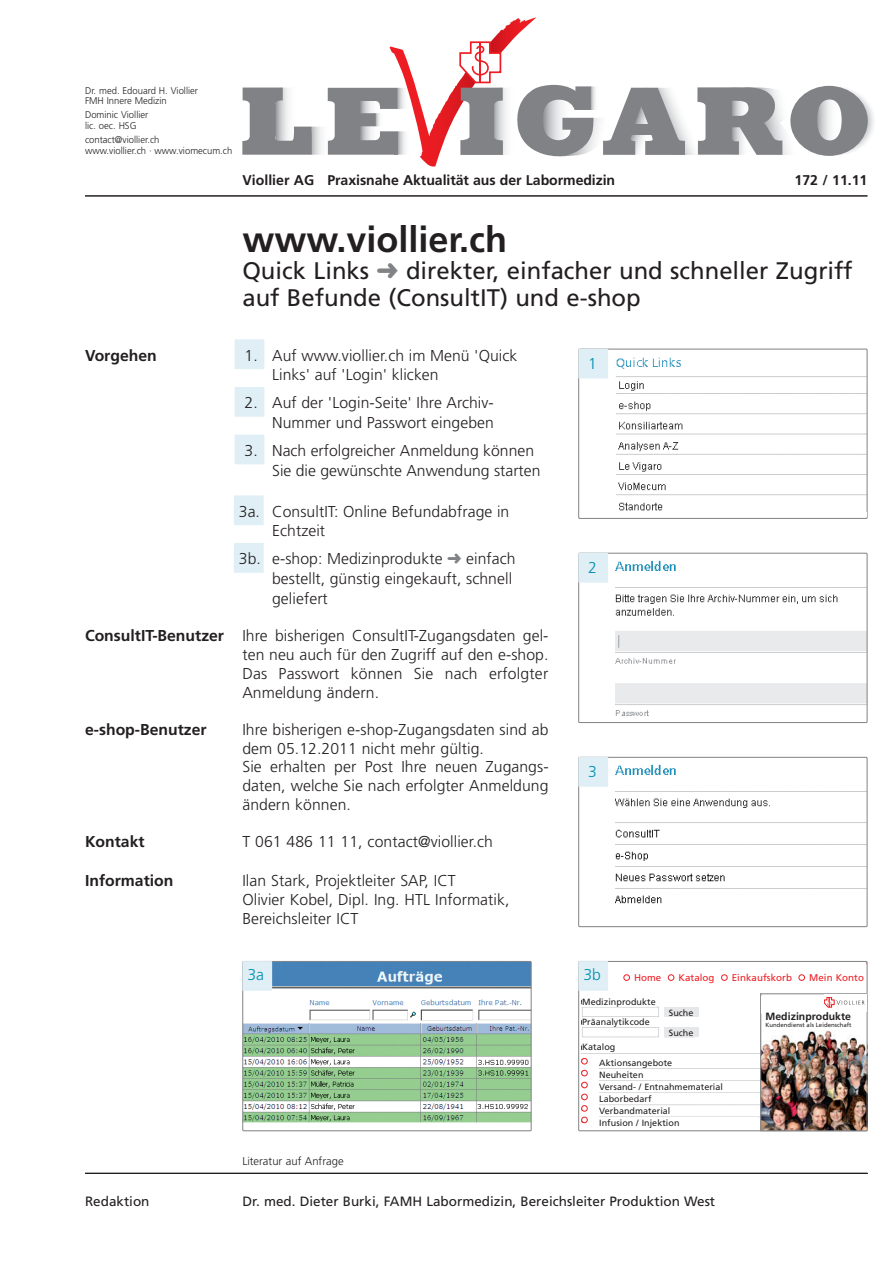
<style>
.page{position:relative;width:893px;height:1263px;background:#fff}
.page>*{position:absolute;margin:0;border:0;box-sizing:border-box;transform-origin:0 0}
.t1{font:700 36px "Frutiger LT Std";color:#231f20}
.t2{font:24px/27px "Frutiger LT Std";color:#231f20}
.t3{font:300 15.75px/18.8px "Frutiger LT Std";letter-spacing:.005em;color:#231f20}
.t4{font:700 15.75px "Frutiger LT Std";color:#231f20}
.t5{font:300 15.75px "Frutiger LT Std";color:#008fb3}
.t6{font:700 14.1px "Frutiger LT Std";letter-spacing:-.005em;color:#231f20}
.t7{font:13.5px "Frutiger LT Std";color:#231f20}
.t8{font:300 11.25px "Frutiger LT Std";color:#231f20}
.t9{font:700 10.5px "Frutiger LT Std";letter-spacing:.005em;color:#231f20}
.t10{font:300 9.75px/10.5px "Frutiger LT Std";color:#231f20}
.t11{font:9.75px "Frutiger LT Std";letter-spacing:.005em;color:#ee1d23}
.t12{font:9px/12px "Frutiger LT Std";letter-spacing:.005em;color:#231f20}
.t13{font:6px "Frutiger LT Std";letter-spacing:.005em;color:#231f20}
.s1{color:#808285}
.s2{font-weight:700}
</style>
<div class="page">
<svg style="left:242px;top:17px;width:632px;height:150px"></svg>
<hr style="left:85px;top:1173px;width:782px;height:1px;background:#231f20">
<hr style="left:85px;top:196px;width:782px;height:1px;background:#231f20">
<img style="left:244px;top:963px;width:285px;height:159px">
<div style="left:242px;top:961px;width:289px;height:170px;border:1px solid #808285"></div>
<div style="left:242px;top:961px;width:30px;height:30px;background:#dfeff5"></div>
<img style="left:615px;top:560px;width:250px;height:156px">
<div style="left:578px;top:553px;width:289px;height:170px;border:1px solid #808285"></div>
<div style="left:578px;top:553px;width:30px;height:30px;background:#dfeff5"></div>
<img style="left:615px;top:764px;width:250px;height:140px">
<div style="left:578px;top:757px;width:289px;height:170px;border:1px solid #808285"></div>
<div style="left:578px;top:757px;width:30px;height:30px;background:#dfeff5"></div>
<img style="left:600px;top:357px;width:265px;height:154px">
<div style="left:578px;top:349px;width:289px;height:170px;border:1px solid #808285"></div>
<div style="left:578px;top:349px;width:30px;height:29px;background:#dfeff5"></div>
<div style="left:611px;top:512px;width:256px;height:5px;background:#fff"></div>
<img style="left:580px;top:993px;width:285px;height:134px">
<div style="left:578px;top:961px;width:30px;height:30px;background:#dfeff5"></div>
<img style="left:763px;top:996px;width:102px;height:133px">
<div style="left:761px;top:994px;width:106px;height:137px;border:1px solid #808285"></div>
<div style="left:581px;top:1058px;width:7px;height:6px;border:1px solid #ee1d23;border-radius:50%"></div>
<div style="left:581px;top:1070px;width:7px;height:6px;border:1px solid #ee1d23;border-radius:50%"></div>
<div style="left:581px;top:1082px;width:7px;height:6px;border:1px solid #ee1d23;border-radius:50%"></div>
<div style="left:581px;top:1094px;width:7px;height:6px;border:1px solid #ee1d23;border-radius:50%"></div>
<svg style="left:582px;top:1094px;width:5px;height:17px"></svg>
<div style="left:581px;top:1105px;width:7px;height:6px;border:1px solid #ee1d23;border-radius:50%"></div>
<div style="left:581px;top:1117px;width:7px;height:6px;border:1px solid #ee1d23;border-radius:50%"></div>
<div style="left:623px;top:974px;width:7px;height:7px;border:1px solid #ee1d23;border-radius:50%"></div>
<div style="left:668px;top:974px;width:6px;height:7px;border:1px solid #ee1d23;border-radius:50%"></div>
<div style="left:721px;top:974px;width:7px;height:7px;border:1px solid #ee1d23;border-radius:50%"></div>
<div style="left:798px;top:974px;width:7px;height:7px;border:1px solid #ee1d23;border-radius:50%"></div>
<div style="left:761px;top:996px;width:26px;height:17px;background:#fff"></div>
<div style="left:765px;top:1012px;width:90px;height:17px;background:#fff"></div>
<div style="left:582px;top:998px;width:74px;height:8px;background:#fff"></div>
<div style="left:582px;top:1018px;width:74px;height:9px;background:#fff"></div>
<div style="left:582px;top:1043px;width:38px;height:9px;background:#fff"></div>
<div style="left:599px;top:1058px;width:159px;height:8px;background:#fff"></div>
<div style="left:599px;top:1069px;width:159px;height:10px;background:#fff"></div>
<div style="left:599px;top:1081px;width:159px;height:10px;background:#fff"></div>
<div style="left:599px;top:1093px;width:159px;height:10px;background:#fff"></div>
<div style="left:599px;top:1106px;width:159px;height:9px;background:#fff"></div>
<div style="left:599px;top:1117px;width:159px;height:10px;background:#fff"></div>
<div style="left:665px;top:1007px;width:34px;height:10px;background:#e6e7e9"></div>
<div style="left:665px;top:1027px;width:34px;height:10px;background:#e6e7e9"></div>
<div style="left:824px;top:994px;width:43px;height:17px;background:#fff"></div>
<svg style="left:824px;top:997px;width:40px;height:10px"></svg>
<div style="left:234px;top:495px;width:30px;height:30px;background:#dfeff5"></div>
<div style="left:234px;top:543px;width:30px;height:30px;background:#dfeff5"></div>
<div style="left:235px;top:435px;width:29px;height:29px;background:#dfeff5"></div>
<div style="left:235px;top:387px;width:29px;height:30px;background:#dfeff5"></div>
<div style="left:235px;top:339px;width:29px;height:30px;background:#dfeff5"></div>
<p class="t10" style="left:85px;top:85px;width:115px">Dr. med. Edouard H. Viollier<br>FMH Innere Medizin</p>
<p class="t10" style="left:85px;top:110px;width:65px">Dominic Viollier lic. oec. HSG</p>
<p class="t10" style="left:85px;top:135px;width:149px">contact@viollier.ch<br>www.viollier.ch · www.viomecum.ch</p>
<p class="t6" style="left:242px;top:172px;width:374px">Viollier AG Praxisnahe Aktualität aus der Labormedizin</p>
<p class="t6" style="left:794px;top:172px;width:74px">172 / 11.11</p>
<h1 class="t1" style="left:242px;top:219px;width:266px">www.viollier.ch</h1>
<h2 class="t2" style="left:242px;top:258px;width:612px">Quick Links <span class="s1">➜</span> direkter, einfacher und schneller Zugriff auf Befunde (ConsultIT) und e-shop</h2>
<p class="t4" style="left:85px;top:346px;width:73px">Vorgehen</p>
<p class="t3" style="left:272px;top:345px;width:247px;line-height:20px">Auf www.viollier.ch im Menü 'Quick<br>Links' auf 'Login' klicken</p>
<p class="t3" style="left:272px;top:393px;width:223px;line-height:20px">Auf der 'Login-Seite' Ihre Archiv-<br>Nummer und Passwort eingeben</p>
<p class="t3" style="left:272px;top:441px;width:270px;line-height:20px">Nach erfolgreicher Anmeldung können<br>Sie die gewünschte Anwendung starten</p>
<p class="t3" style="left:272px;top:501px;width:239px;line-height:20px">ConsultIT: Online Befundabfrage in<br>Echtzeit</p>
<p class="t3" style="left:272px;top:549px;width:245px;line-height:20px">e-shop: Medizinprodukte <span class="s1">➜</span> einfach bestellt, günstig eingekauft, schnell geliefert</p>
<p class="t3" style="left:242px;top:627px;width:308px;text-align:justify;text-indent:-157px"><span class="s2">ConsultIT-Benutzer</span> Ihre bisherigen ConsultIT-Zugangsdaten gel&shy;ten neu auch für den Zugriff auf den e-shop.<br>Das Passwort können Sie nach erfolgter Anmeldung ändern.</p>
<p class="t4" style="left:85px;top:720px;width:123px">e-shop-Benutzer</p>
<p class="t3" style="left:242px;top:720px;width:308px">Ihre bisherigen e-shop-Zugangsdaten sind ab dem 05.12.2011 nicht mehr gültig.<br>Sie erhalten per Post Ihre neuen Zugangs&shy;daten, welche Sie nach erfolgter Anmeldung ändern können.</p>
<p class="t4" style="left:85px;top:832px;width:61px">Kontakt</p>
<p class="t3" style="left:242px;top:832px;width:252px">T 061 486 11 11, contact@viollier.ch</p>
<p class="t4" style="left:85px;top:871px;width:90px">Information</p>
<p class="t3" style="left:242px;top:871px;width:268px">Ilan Stark, Projektleiter SAP, ICT<br>Olivier Kobel, Dipl. Ing. HTL Informatik,<br>Bereichsleiter ICT</p>
<p class="t3" style="left:244px;top:346px;width:15px">1.</p>
<p class="t3" style="left:244px;top:394px;width:15px">2.</p>
<p class="t3" style="left:244px;top:441px;width:15px">3.</p>
<p class="t3" style="left:239px;top:502px;width:23px">3a.</p>
<p class="t3" style="left:239px;top:550px;width:24px">3b.</p>
<p class="t5" style="left:247px;top:966px;width:18px">3a</p>
<p class="t8" style="left:242px;top:1155px;width:103px">Literatur auf Anfrage</p>
<p class="t5" style="left:588px;top:355px;width:10px">1</p>
<p class="t5" style="left:588px;top:559px;width:10px">2</p>
<p class="t5" style="left:588px;top:763px;width:10px">3</p>
<p class="t5" style="left:583px;top:966px;width:19px">3b</p>
<p class="t11" style="left:634px;top:972px;width:29px">Home</p>
<p class="t11" style="left:678px;top:972px;width:38px">Katalog</p>
<p class="t11" style="left:732px;top:972px;width:62px">Einkaufskorb</p>
<p class="t11" style="left:809px;top:972px;width:56px">Mein Konto</p>
<p class="t9" style="left:765px;top:1010px;width:87px">Medizinprodukte</p>
<p class="t13" style="left:765px;top:1022px;width:88px">Kundendienst als Leidenschaft</p>
<p class="t12" style="left:582px;top:995px;width:75px">Medizinprodukte</p>
<p class="t12" style="left:582px;top:1016px;width:69px">Präanalytikcode</p>
<p class="t12" style="left:599px;top:1039px;width:75px;line-height:15.3px;text-indent:-17px">Katalog<br>Aktionsangebote</p>
<p class="t12" style="left:599px;top:1069px;width:125px">Neuheiten<br>Versand- / Entnahmematerial<br>Laborbedarf<br>Verbandmaterial<br>Infusion / Injektion</p>
<p class="t12" style="left:669px;top:1006px;width:26px">Suche</p>
<p class="t12" style="left:669px;top:1027px;width:26px">Suche</p>
<p class="t7" style="left:85px;top:1193px;width:66px">Redaktion</p>
<p class="t7" style="left:242px;top:1193px;width:474px">Dr. med. Dieter Burki, FAMH Labormedizin, Bereichsleiter Produktion West</p>
</div>
